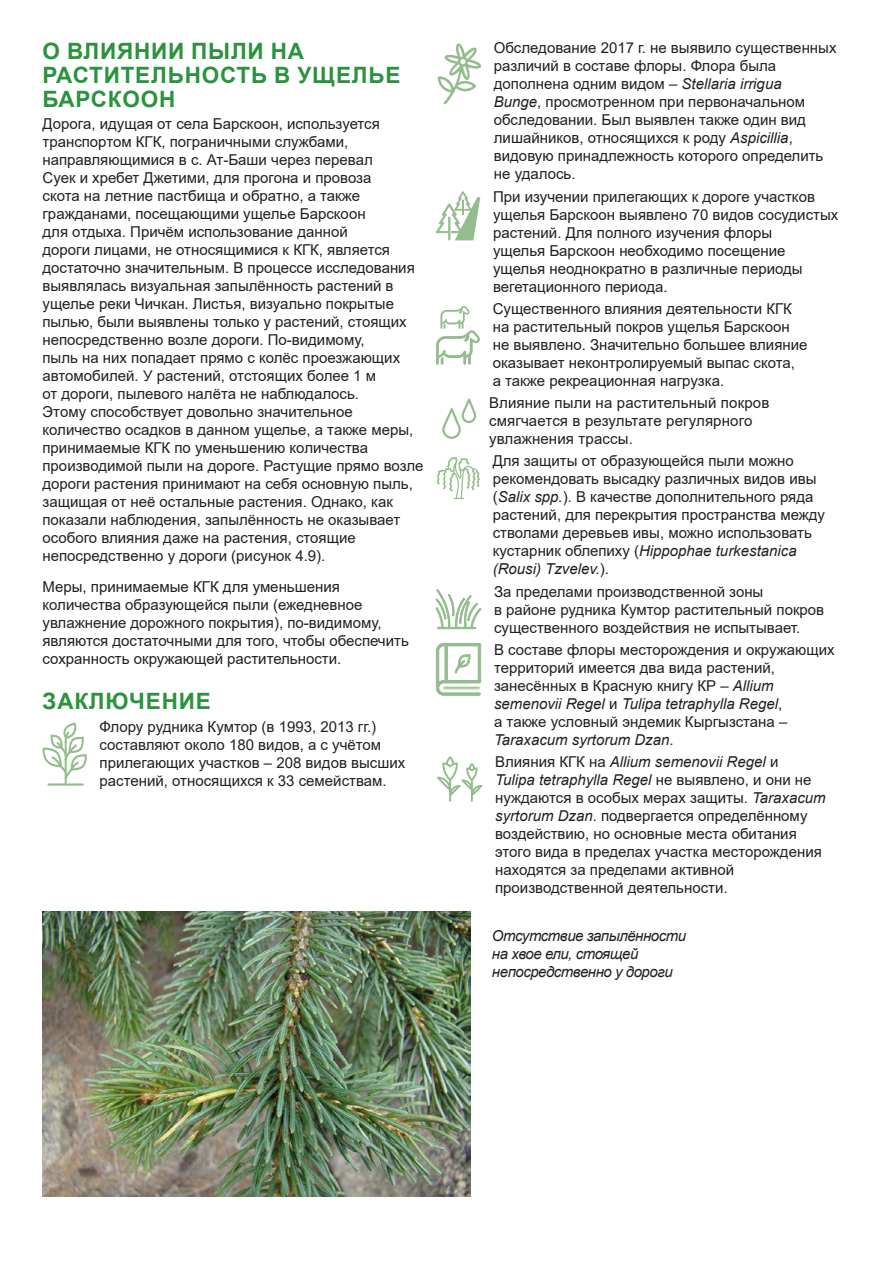
<style>
.page{position:relative;width:893px;height:1263px;background:#fff}
.page>*{position:absolute;margin:0;border:0;box-sizing:border-box;transform-origin:0 0}
.t1{font:700 22.5px "Arial";letter-spacing:.035em;color:#2b933e}
.t2{font:15px/18px "Arial";color:#231f20}
.t3{font:italic 15px/18px "Arial";letter-spacing:-.03em;color:#231f20}
.s1{font-style:italic}
</style>
<div class="page">
<img style="left:43px;top:912px;width:427px;height:284px">
<svg style="left:438px;top:43px;width:43px;height:61px"></svg>
<svg style="left:436px;top:191px;width:44px;height:49px"></svg>
<svg style="left:436px;top:306px;width:44px;height:59px"></svg>
<svg style="left:436px;top:457px;width:44px;height:42px"></svg>
<hr style="left:48px;top:783px;width:36px;height:3px;background:#94bd8e">
<hr style="left:65px;top:741px;width:2px;height:45px;background:#94bd8e">
<svg style="left:43px;top:723px;width:44px;height:56px"></svg>
<svg style="left:442px;top:398px;width:34px;height:41px"></svg>
<svg style="left:435px;top:589px;width:47px;height:213px"></svg>
<h1 class="t1" style="left:43px;top:35px;width:59px">О влиянии</h1>
<h1 class="t1" style="left:191px;top:35px;width:114px">пыли на</h1>
<h1 class="t1" style="left:42px;top:59px;width:111px">растительно</h1>
<h1 class="t1" style="left:220px;top:59px;width:133px">сть в ущелье</h1>
<h1 class="t1" style="left:42px;top:83px;width:83px">Барскоон</h1>
<p class="t2" style="left:43px;top:115px;width:382px">Дорога, идущая от села Барскоон, используется транспортом КГК, пограничными службами, направляющимися в с. Ат-Баши через перевал<br>Суек и хребет Джетими, для прогона и провоза<br>скота на летние пастбища и обратно, а также гражданами, посещающими ущелье Барскоон<br>для отдыха. П ричём использование данной<br>дороги лицами, не относящимися к КГК, является достаточно значительным. В процессе исследования выявлялась визуальная запылённость растений в ущелье реки Чичкан. Листья, визуально покрытые пылью, были выявлены только у растений, стоящих непосредственно возле дороги. По-видимому,<br>пыль на них попадает прямо с колёс проезжающих автомобилей. У растений, отстоящих более 1 м<br>от дороги, пылевого налёта не наблюдалось.<br>Этому способствует довольно значительное количество осадков в данном ущелье, а также меры, принимаемые КГК по уменьшению количества производимой пыли на дороге. Растущие прямо возле дороги растения принимают на себя основную пыль, защищая от неё остальные растения. Однако, как показали наблюдения, запылённость не оказывает особого влияния даже на растения, стоящие непосредственно у дороги (рисунок 4.9).</p>
<p class="t2" style="left:43px;top:578px;width:368px">Меры, принимаемые КГК для уменьшения количества образующейся пыли (ежедневное увлажнение дорожного покрытия), по-видимому, являются достаточными для того, чтобы обеспечить сохранность окружающей растительности.</p>
<h1 class="t1" style="left:43px;top:685px;width:104px">Закл ючение</h1>
<p class="t2" style="left:100px;top:717px;width:307px">Флору рудника Кумтор (в 1993, 2013 гг.) составляют около 180 видов, а с учётом прилегающих участков – 208 видов высших растений, относящихся к 33 семействам.</p>
<p class="t2" style="left:494px;top:39px;width:344px">Обследование 2017 г. не выявило существенных различий в составе флоры. Флора была дополнена одним видом – <span class="s1">Stellaria irrigua<br>Bunge</span>, просмотренном при первоначальном обследовании. Был выявлен также один вид лишайников, относящихся к роду <span class="s1">Aspicillia</span>, видовую принадлежность которого определить не удалось.</p>
<p class="t2" style="left:493px;top:187px;width:347px">П ри изучении прилегающих к дороге участков ущелья Барскоон выявлено 70 видов сосудистых растений. Для полного изучения флоры<br>ущелья Барскоон необходимо посещение ущелья неоднократно в различные периоды вегетационного периода.</p>
<p class="t2" style="left:493px;top:300px;width:316px">Существенного влияния деятельности КГК на растительный покров ущелья Барскоон не выявлено. Значительно большее влияние оказывает неконтролируемый выпас скота,<br>а также рекреационная нагрузка.</p>
<p class="t2" style="left:489px;top:394px;width:282px">Влияние пыли на растительный покров смягчается в результате регулярного увлажнения трассы.</p>
<p class="t2" style="left:493px;top:452px;width:334px">Для защиты от образующейся пыли можно рекомендовать высадку различных видов ивы (<span class="s1">Salix spp.</span>). В качестве дополнительного ряда растений, для перекрытия пространства между стволами деревьев ивы, можно использовать кустарник облепиху (<span class="s1">Hippophae turkestanica (Rousi) Tzvelev.</span>).</p>
<p class="t2" style="left:494px;top:582px;width:332px">За пределами производственной зоны<br>в районе рудника Кумтор растительный покров существенного воздействия не испытывает.</p>
<p class="t2" style="left:494px;top:641px;width:342px">В составе флоры месторождения и окружающих территорий имеется два вида растений, занесённых в Красную книгу КР – <span class="s1">Allium semenovii Regel</span> и <span class="s1">Tulipa tetraphylla Regel</span>,<br>а также условный эндемик Кыргызстана – <span class="s1">Taraxacum syrtorum Dzan</span>.</p>
<p class="t2" style="left:495px;top:753px;width:332px">Влияния КГК на <span class="s1">Allium semenovii Regel</span> и<br><span class="s1">Tulipa tetraphylla Regel</span> не выявлено, и они не нуждаются в особых мерах защиты. <span class="s1">Taraxacum syrtorum Dzan</span>. подвергается определённому воздействию, но основные места обитания этого вида в пределах участка месторождения находятся за пределами активной производственной деятельности.</p>
<p class="t3" style="left:492px;top:927px;width:196px">Отсутствие запылённости на хвое ели, стоящей непосредственно у дороги</p>
</div>
